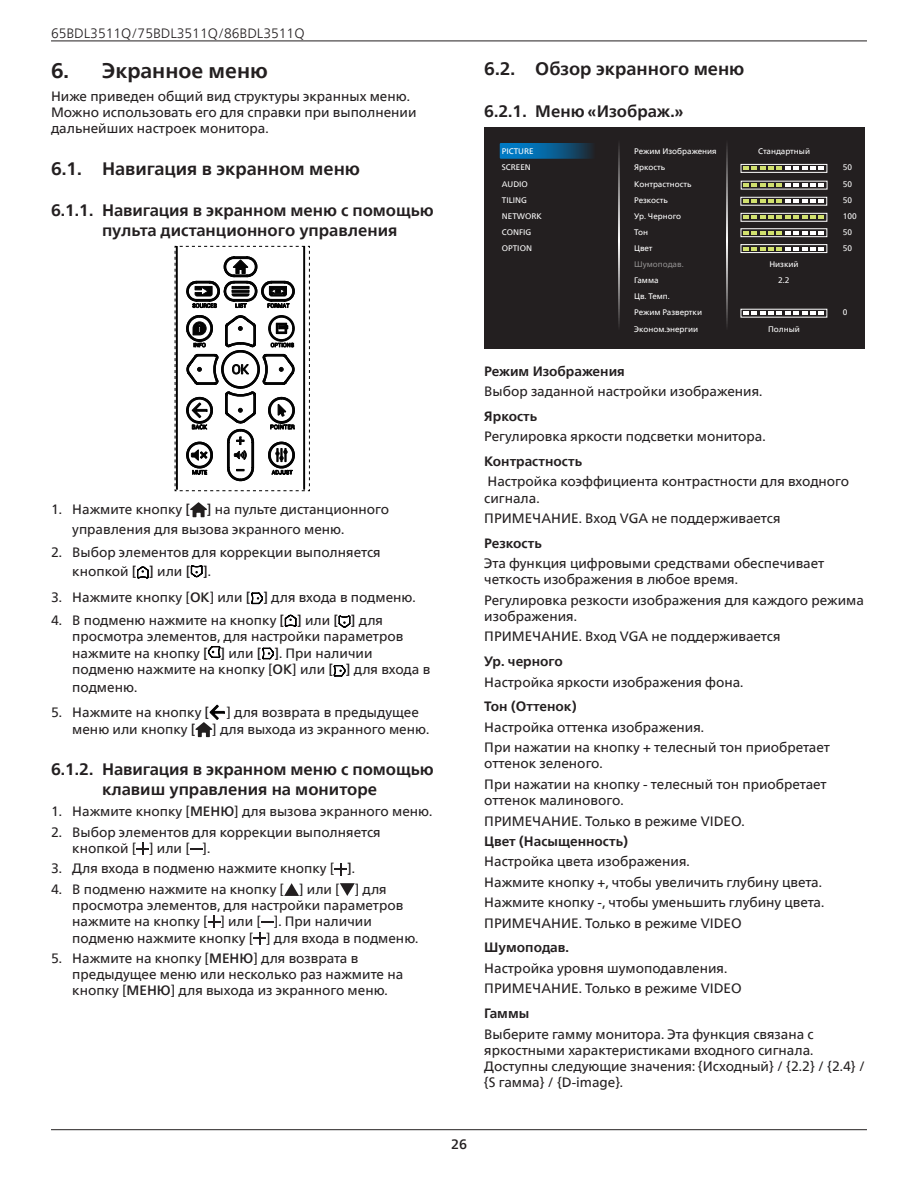
<style>
.page{position:relative;width:918px;height:1188px;background:#fff}
.page>*{position:absolute;margin:0;border:0;box-sizing:border-box;transform-origin:0 0}
.t1{font:700 21px "Neue Frutiger World";color:#231f20}
.t2{font:700 18px "Neue Frutiger World";color:#231f20}
.t3{font:700 16.5px/19.8px "Neue Frutiger World";letter-spacing:-.005em;color:#231f20}
.Body{font:13.5px/16.2px "Neue Frutiger World";color:#231f20}
.OSD_Item_Bold{font:700 13.5px "Neue Frutiger World";color:#231f20}
.t4{font:300 13.5px "Neue Frutiger World";color:#231f20}
.Body-2{font:700 13.5px "Neue Frutiger World";color:#231f20}
.t5{font:500 13.5px "Neue Frutiger World";color:#231f20}
.t6{font:8.1px/16px "Neue Frutiger World";color:#fff}
.t7{font:8.1px "Neue Frutiger World";color:rgb(255 255 255/.5)}
.s1{font-weight:500}
</style>
<div class="page">
<hr style="left:51px;top:41px;width:816px;height:1px;background:#231f20">
<hr style="left:51px;top:1129px;width:816px;height:1px;background:#231f20">
<svg style="left:174px;top:246px;width:136px;height:245px"></svg>
<svg style="left:190px;top:502px;width:17px;height:15px"></svg>
<svg style="left:137px;top:567px;width:12px;height:12px"></svg>
<svg style="left:191px;top:565px;width:12px;height:12px"></svg>
<svg style="left:251px;top:593px;width:12px;height:11px"></svg>
<svg style="left:285px;top:615px;width:12px;height:12px"></svg>
<svg style="left:339px;top:616px;width:12px;height:12px"></svg>
<svg style="left:208px;top:646px;width:13px;height:12px"></svg>
<svg style="left:262px;top:648px;width:12px;height:12px"></svg>
<svg style="left:334px;top:665px;width:12px;height:12px"></svg>
<svg style="left:195px;top:705px;width:30px;height:32px"></svg>
<svg style="left:136px;top:842px;width:13px;height:13px"></svg>
<svg style="left:190px;top:848px;width:13px;height:1px"></svg>
<svg style="left:334px;top:863px;width:13px;height:12px"></svg>
<svg style="left:284px;top:883px;width:15px;height:13px"></svg>
<svg style="left:340px;top:883px;width:15px;height:13px"></svg>
<svg style="left:208px;top:916px;width:12px;height:12px"></svg>
<svg style="left:261px;top:921px;width:13px;height:2px"></svg>
<svg style="left:253px;top:932px;width:13px;height:13px"></svg>
<div style="left:484px;top:127px;width:381px;height:222px;background:#231f20"></div>
<svg style="left:500px;top:143px;width:93px;height:16px"></svg>
<svg style="left:618px;top:144px;width:2px;height:183px"></svg>
<svg style="left:726px;top:144px;width:2px;height:183px"></svg>
<div style="left:741px;top:164px;width:86px;height:9px;border:1px solid #fff"></div>
<svg style="left:743px;top:167px;width:81px;height:3px"></svg>
<svg style="left:743px;top:183px;width:81px;height:4px"></svg>
<div style="left:740px;top:197px;width:87px;height:9px;border:1px solid #fff"></div>
<svg style="left:743px;top:199px;width:81px;height:4px"></svg>
<div style="left:741px;top:213px;width:86px;height:9px;border:1px solid #fff"></div>
<svg style="left:743px;top:216px;width:81px;height:3px"></svg>
<div style="left:741px;top:228px;width:86px;height:9px;border:1px solid #fff"></div>
<svg style="left:743px;top:231px;width:81px;height:3px"></svg>
<div style="left:741px;top:244px;width:86px;height:9px;border:1px solid #fff"></div>
<svg style="left:743px;top:247px;width:81px;height:3px"></svg>
<svg style="left:743px;top:311px;width:81px;height:4px"></svg>
<p class="t4" style="left:51px;top:23px;width:255px">65BDL3511Q/75BDL3511Q/86BDL3511Q</p>
<p class="t1" style="left:51px;top:52px;width:218px">6. Экранное меню</p>
<p class="Body" style="left:51px;top:88px;width:367px">Ниже приведен общий вид структуры экранных меню.<br>Можно использовать его для справки при выполнении дальнейших настроек монитора.</p>
<p class="t2" style="left:51px;top:152px;width:311px">6.1. Навигация в экранном меню</p>
<p class="t3" style="left:102px;top:200px;width:333px;text-indent:-51px">6.1.1. Навигация в экранном меню с помощью пульта дистанционного управления</p>
<p class="Body" style="left:72px;top:500px;width:318px;line-height:19.2px;text-indent:-21px">1. Нажмите кнопку <span class="s1">[ ]</span> на пульте дистанционного управления для вызова экранного меню.</p>
<p class="Body" style="left:72px;top:544px;width:310px;line-height:18.5px;text-indent:-21px">2. Выбор элементов для коррекции выполняется кнопкой <span class="s1">[ ]</span> или <span class="s1">[ ]</span>.</p>
<p class="Body" style="left:51px;top:589px;width:366px">3. Нажмите кнопку [<span class="s1">ОК</span>] или <span class="s1">[ ]</span> для входа в подменю.</p>
<p class="Body" style="left:72px;top:612px;width:359px;text-indent:-21px">4. В подменю нажмите на кнопку <span class="s1">[ ]</span> или <span class="s1">[ ]</span> для просмотра элементов, для настройки параметров нажмите на кнопку <span class="s1">[ ]</span> или <span class="s1">[ ]</span>. При наличии подменю нажмите на кнопку [<span class="s1">ОК</span>] или <span class="s1">[ ]</span> для входа в</p>
<p class="Body" style="left:72px;top:680px;width:66px">подменю.</p>
<p class="Body" style="left:51px;top:704px;width:160px">5. Нажмите на кнопку <span class="s1">[</span></p>
<p class="Body" style="left:72px;top:704px;width:359px;line-height:17.5px;text-indent:154px">] для возврата в предыдущее меню или кнопку <span class="s1">[</span> ] для выхода из экранного меню.</p>
<p class="t3" style="left:51px;top:759px;width:384px;text-align:center">6.1.2. Навигация в экранном меню с помощью клавиш управления на мониторе</p>
<p class="Body" style="left:51px;top:804px;width:383px">1. Нажмите кнопку [<span class="s1">МЕНЮ</span>] для вызова экранного меню.</p>
<p class="Body" style="left:72px;top:824px;width:310px;text-indent:-21px">2. Выбор элементов для коррекции выполняется кнопкой [ ] или [ ].</p>
<p class="Body" style="left:51px;top:861px;width:306px">3. Для входа в подменю нажмите кнопку [ <span class="s1">]</span>.</p>
<p class="Body" style="left:72px;top:881px;width:348px;text-indent:-21px">4. В подменю нажмите на кнопку [ ] или [ ] для просмотра элементов, для настройки параметров нажмите на кнопку [ ] или [ ]. При наличии подменю нажмите кнопку [ ] для входа в подменю.</p>
<p class="Body" style="left:72px;top:950px;width:333px;text-indent:-21px">5. Нажмите на кнопку [<span class="s1">МЕНЮ</span>] для возврата в предыдущее меню или несколько раз нажмите на кнопку [<span class="s1">МЕНЮ</span>] для выхода из экранного меню.</p>
<p class="t2" style="left:484px;top:53px;width:262px">6.2. Обзор экранного меню</p>
<p class="t3" style="left:484px;top:101px;width:201px">6.2.1. Меню «Изображ.»</p>
<p class="t6" style="left:502px;top:144px;width:41px">PICTURE<br>SCREEN<br>AUDIO<br>TILING<br>NETWORK<br>CONFIG<br>OPTION</p>
<p class="t6" style="left:634px;top:144px;width:84px">Режим Изображения<br>Яркость<br>Контрастность<br>Резкость<br>Ур. Черного<br>Тон<br>Цвет</p>
<p class="t7" style="left:634px;top:258px;width:51px">Шумоподав.</p>
<p class="t6" style="left:634px;top:273px;width:69px">Гамма<br>Цв. Темп.<br>Режим Развертки<br>Эконом.энергии</p>
<p class="t6" style="left:758px;top:144px;width:53px">Стандартный</p>
<p class="t6" style="left:769px;top:256px;width:31px;text-align:center">Низкий<br>2.2</p>
<p class="t6" style="left:768px;top:321px;width:33px">Полный</p>
<p class="t6" style="left:843px;top:160px;width:16px">50<br>50<br>50<br>100<br>50<br>50</p>
<p class="t6" style="left:843px;top:304px;width:6px">0</p>
<p class="OSD_Item_Bold" style="left:484px;top:359px;width:142px">Режим Изображения</p>
<p class="Body" style="left:484px;top:383px;width:280px">Выбор заданной настройки изображения.</p>
<p class="OSD_Item_Bold" style="left:484px;top:404px;width:54px">Яркость</p>
<p class="Body" style="left:484px;top:429px;width:283px">Регулировка яркости подсветки монитора.</p>
<p class="OSD_Item_Bold" style="left:484px;top:449px;width:99px">Контрастность</p>
<p class="Body" style="left:484px;top:474px;width:366px">Настройка коэффициента контрастности для входного сигнала.</p>
<p class="Body" style="left:484px;top:510px;width:298px">ПРИМЕЧАНИЕ. Вход VGA не поддерживается</p>
<p class="OSD_Item_Bold" style="left:484px;top:531px;width:59px">Резкость</p>
<p class="Body" style="left:484px;top:556px;width:342px">Эта функция цифровыми средствами обеспечивает четкость изображения в любое время.</p>
<p class="Body" style="left:484px;top:592px;width:381px">Регулировка резкости изображения для каждого режима изображения.</p>
<p class="Body" style="left:484px;top:629px;width:298px">ПРИМЕЧАНИЕ. Вход VGA не поддерживается</p>
<p class="OSD_Item_Bold" style="left:484px;top:650px;width:80px">Ур. черного</p>
<p class="Body" style="left:484px;top:674px;width:261px">Настройка яркости изображения фона.</p>
<p class="OSD_Item_Bold" style="left:484px;top:695px;width:94px">Тон (Оттенок)</p>
<p class="Body" style="left:484px;top:719px;width:221px">Настройка оттенка изображения.</p>
<p class="Body" style="left:484px;top:740px;width:347px">При нажатии на кнопку + телесный тон приобретает оттенок зеленого.</p>
<p class="Body" style="left:484px;top:776px;width:344px">При нажатии на кнопку - телесный тон приобретает оттенок малинового.</p>
<p class="Body" style="left:484px;top:813px;width:262px">ПРИМЕЧАНИЕ. Только в режиме VIDEO.</p>
<p class="Body-2" style="left:484px;top:829px;width:145px">Цвет (Насыщенность)</p>
<p class="Body" style="left:484px;top:854px;width:207px">Настройка цвета изображения.</p>
<p class="Body" style="left:484px;top:874px;width:339px">Нажмите кнопку +, чтобы увеличить глубину цвета.</p>
<p class="Body" style="left:484px;top:895px;width:342px">Нажмите кнопку -, чтобы уменьшить глубину цвета.</p>
<p class="Body" style="left:484px;top:915px;width:259px">ПРИМЕЧАНИЕ. Только в режиме VIDEO</p>
<p class="OSD_Item_Bold" style="left:484px;top:936px;width:86px">Шумоподав.</p>
<p class="Body" style="left:484px;top:960px;width:245px">Настройка уровня шумоподавления.</p>
<p class="Body" style="left:484px;top:981px;width:259px">ПРИМЕЧАНИЕ. Только в режиме VIDEO</p>
<p class="OSD_Item_Bold" style="left:484px;top:1001px;width:46px">Гаммы</p>
<p class="Body" style="left:484px;top:1026px;width:382px">Выберите гамму монитора. Эта функция связана с яркостными характеристиками входного сигнала.<br>Доступны следующие значения: {Исходный} / {2.2} / {2.4} / {S гамма} / {D-image}.</p>
<p class="t5" style="left:451px;top:1133px;width:17px">26</p>
</div>
